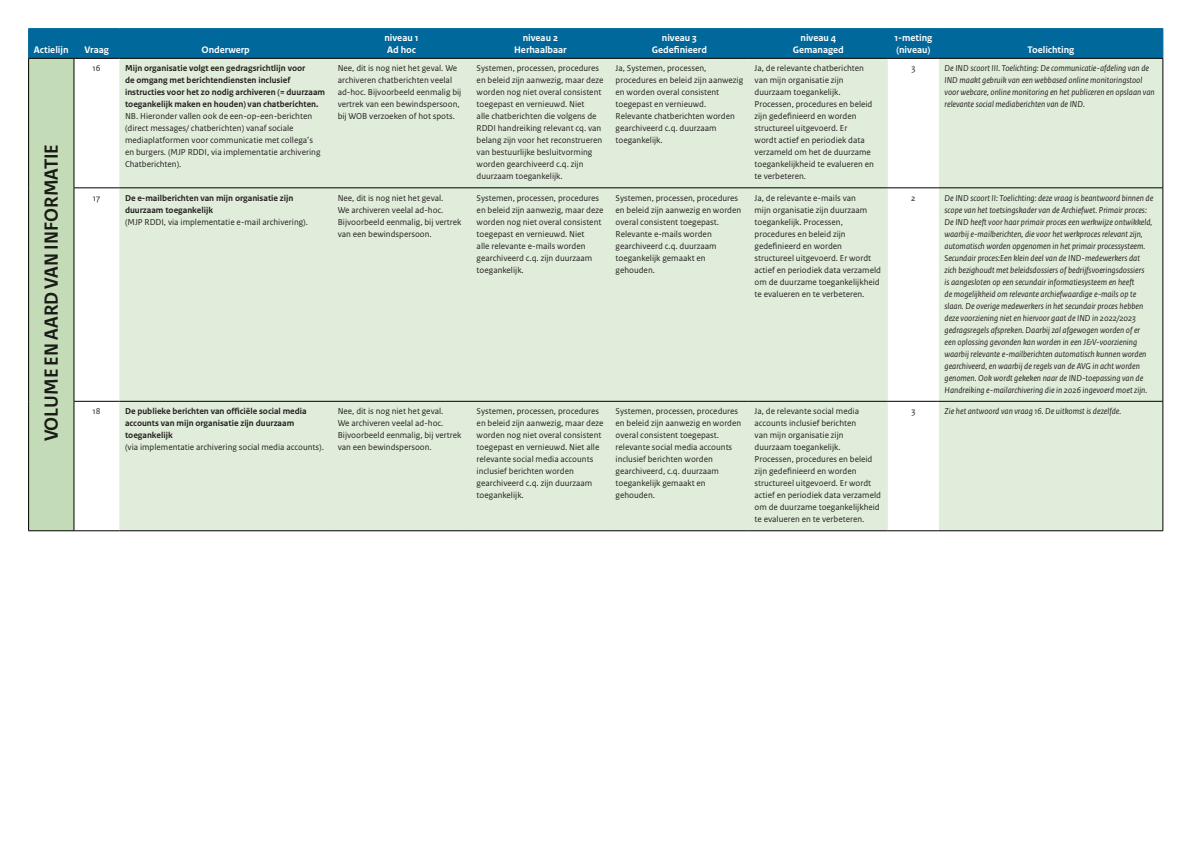
<style>
.page{position:relative;width:1191px;height:842px;background:#fff}
.page>*{position:absolute;margin:0;border:0;box-sizing:border-box;transform-origin:0 0}
.Actielijn{font:700 20px "Rijksoverheid Sans Heading";color:#231f20}
.t1{font:700 10px/12px "Rijksoverheid Sans Text";color:#fff;text-align:center}
.t2{font:9px/12px "Rijksoverheid Sans Text";color:#231f20}
.t3{font:italic 9px/12px "Rijksoverheid Sans Text";color:#231f20}
.t4{font:700 9px/12px "Rijksoverheid Sans Text";color:#231f20}
</style>
<div class="page">
<div style="left:29px;top:58px;width:45px;height:473px;background:#c3dbb6"></div>
<div style="left:119px;top:59px;width:1043px;height:471px;background:#e1eddb"></div>
<hr style="left:74px;top:401px;width:45px;height:1px;background:#000">
<hr style="left:119px;top:401px;width:213px;height:1px;background:#000">
<hr style="left:332px;top:401px;width:139px;height:1px;background:#000">
<hr style="left:471px;top:401px;width:139px;height:1px;background:#000">
<hr style="left:610px;top:401px;width:139px;height:1px;background:#000">
<hr style="left:749px;top:401px;width:138px;height:1px;background:#000">
<hr style="left:887px;top:401px;width:52px;height:1px;background:#000">
<hr style="left:939px;top:401px;width:224px;height:1px;background:#000">
<hr style="left:74px;top:530px;width:45px;height:1px;background:#000">
<hr style="left:119px;top:530px;width:213px;height:1px;background:#000">
<hr style="left:332px;top:530px;width:139px;height:1px;background:#000">
<hr style="left:471px;top:530px;width:139px;height:1px;background:#000">
<hr style="left:610px;top:530px;width:139px;height:1px;background:#000">
<hr style="left:749px;top:530px;width:138px;height:1px;background:#000">
<hr style="left:887px;top:530px;width:52px;height:1px;background:#000">
<hr style="left:939px;top:530px;width:224px;height:1px;background:#000">
<hr style="left:28px;top:58px;width:46px;height:1px;background:#000">
<hr style="left:74px;top:58px;width:45px;height:1px;background:#000">
<hr style="left:119px;top:58px;width:213px;height:1px;background:#000">
<hr style="left:332px;top:58px;width:139px;height:1px;background:#000">
<hr style="left:471px;top:58px;width:139px;height:1px;background:#000">
<hr style="left:610px;top:58px;width:139px;height:1px;background:#000">
<hr style="left:749px;top:58px;width:138px;height:1px;background:#000">
<hr style="left:887px;top:58px;width:52px;height:1px;background:#000">
<hr style="left:939px;top:58px;width:224px;height:1px;background:#000">
<hr style="left:1162px;top:59px;width:1px;height:129px;background:#000">
<hr style="left:74px;top:188px;width:45px;height:1px;background:#000">
<hr style="left:119px;top:188px;width:213px;height:1px;background:#000">
<hr style="left:332px;top:188px;width:139px;height:1px;background:#000">
<hr style="left:471px;top:188px;width:139px;height:1px;background:#000">
<hr style="left:610px;top:188px;width:139px;height:1px;background:#000">
<hr style="left:749px;top:188px;width:138px;height:1px;background:#000">
<hr style="left:887px;top:188px;width:52px;height:1px;background:#000">
<hr style="left:939px;top:188px;width:224px;height:1px;background:#000">
<hr style="left:1162px;top:188px;width:1px;height:213px;background:#000">
<hr style="left:1162px;top:402px;width:1px;height:128px;background:#000">
<hr style="left:28px;top:28px;width:46px;height:1px;background:#01689b">
<hr style="left:74px;top:28px;width:45px;height:1px;background:#01689b">
<hr style="left:119px;top:28px;width:213px;height:1px;background:#01689b">
<hr style="left:332px;top:28px;width:139px;height:1px;background:#01689b">
<hr style="left:471px;top:28px;width:139px;height:1px;background:#01689b">
<hr style="left:610px;top:28px;width:139px;height:1px;background:#01689b">
<hr style="left:749px;top:28px;width:138px;height:1px;background:#01689b">
<hr style="left:887px;top:28px;width:52px;height:1px;background:#01689b">
<hr style="left:939px;top:28px;width:224px;height:1px;background:#01689b">
<div style="left:28px;top:29px;width:1135px;height:29px;background:#01689b"></div>
<hr style="left:28px;top:59px;width:1px;height:129px;background:#000">
<hr style="left:74px;top:59px;width:1px;height:129px;background:#000">
<hr style="left:28px;top:188px;width:1px;height:213px;background:#000">
<hr style="left:74px;top:188px;width:1px;height:213px;background:#000">
<hr style="left:28px;top:401px;width:1px;height:129px;background:#000">
<hr style="left:74px;top:402px;width:1px;height:128px;background:#000">
<hr style="left:28px;top:530px;width:46px;height:1px;background:#000">
<p class="t1" style="left:34px;top:44px;width:36px">Actielijn</p>
<p class="t1" style="left:84px;top:44px;width:26px">Vraag</p>
<p class="t1" style="left:201px;top:44px;width:50px">Onderwerp</p>
<p class="t1" style="left:384px;top:32px;width:36px;text-align:left">niveau 1<br>Ad hoc</p>
<p class="t1" style="left:514px;top:32px;width:54px">niveau 2<br>Herhaalbaar</p>
<p class="t1" style="left:652px;top:32px;width:57px">niveau 3<br>Gedefinieerd</p>
<p class="t1" style="left:793px;top:32px;width:53px">niveau 4<br>Gemanaged</p>
<p class="t1" style="left:894px;top:32px;width:39px;text-align:left">1-meting (niveau)</p>
<p class="t1" style="left:1027px;top:44px;width:48px">Toelichting</p>
<h1 class="Actielijn" style="left:40px;top:441px;width:299px;rotate:-90deg">VOLUME EN AARD VAN INFORMATIE</h1>
<p class="t2" style="left:93px;top:63px;width:10px">16</p>
<p class="t4" style="left:125px;top:63px;width:202px">Mijn organisatie volgt een gedragsrichtlijn voor<br>de omgang met berichtendiensten inclusief instructies voor het zo nodig archiveren (= duurzaam toegankelijk maken en houden) van chatberichten.</p>
<p class="t2" style="left:125px;top:111px;width:197px">NB. Hieronder vallen ook de een-op-een-berichten (direct messages/ chatberichten) vanaf sociale mediaplatformen voor communicatie met collega’s en burgers. (MJP RDDI, via implementatie archivering Chatberichten).</p>
<p class="t2" style="left:338px;top:63px;width:125px">Nee, dit is nog niet het geval. We archiveren chatberichten veelal ad-hoc. Bijvoorbeeld eenmalig bij vertrek van een bewindspersoon, bij WOB verzoeken of hot spots.</p>
<p class="t2" style="left:476px;top:63px;width:128px">Systemen, processen, procedures en beleid zijn aanwezig, maar deze worden nog niet overal consistent toegepast en vernieuwd. Niet<br>alle chatberichten die volgens de<br>RDDI handreiking relevant cq. van belang zijn voor het reconstrueren van bestuurlijke besluitvorming worden gearchiveerd c.q. zijn duurzaam toegankelijk.</p>
<p class="t2" style="left:615px;top:63px;width:129px">Ja, Systemen, processen, procedures en beleid zijn aanwezig en worden overal consistent toegepast en vernieuwd.<br>Relevante chatberichten worden gearchiveerd c.q. duurzaam toegankelijk.</p>
<p class="t2" style="left:754px;top:63px;width:121px">Ja, de relevante chatberichten van mijn organisatie zijn duurzaam toegankelijk.<br>Processen, procedures en beleid zijn gedefinieerd en worden structureel uitgevoerd. Er<br>wordt actief en periodiek data verzameld om het de duurzame toegankelijkheid te evalueren en te verbeteren.</p>
<p class="t2" style="left:911px;top:63px;width:5px">3</p>
<p class="t3" style="left:944px;top:63px;width:212px">De IND scoort III. Toelichting: De communicatie-afdeling van de IND maakt gebruik van een webbased online monitoringstool voor webcare, online monitoring en het publiceren en opslaan van relevante social mediaberichten van de IND.</p>
<p class="t2" style="left:93px;top:192px;width:9px">17</p>
<p class="t4" style="left:125px;top:192px;width:170px">De e-mailberichten van mijn organisatie zijn duurzaam toegankelijk</p>
<p class="t2" style="left:125px;top:216px;width:184px">(MJP RDDI, via implementatie e-mail archivering).</p>
<p class="t2" style="left:338px;top:192px;width:125px">Nee, dit is nog niet het geval.<br>We archiveren veelal ad-hoc.<br>Bijvoorbeeld eenmalig, bij vertrek van een bewindspersoon.</p>
<p class="t2" style="left:476px;top:192px;width:128px">Systemen, processen, procedures en beleid zijn aanwezig, maar deze worden nog niet overal consistent toegepast en vernieuwd. Niet<br>alle relevante e-mails worden gearchiveerd c.q. zijn duurzaam toegankelijk.</p>
<p class="t2" style="left:615px;top:192px;width:127px">Systemen, processen, procedures en beleid zijn aanwezig en worden overal consistent toegepast.<br>Relevante e-mails worden gearchiveerd c.q. duurzaam toegankelijk gemaakt en gehouden.</p>
<p class="t2" style="left:754px;top:192px;width:128px">Ja, de relevante e-mails van<br>mijn organisatie zijn duurzaam toegankelijk. Processen, procedures en beleid zijn gedefinieerd en worden structureel uitgevoerd. Er wordt actief en periodiek data verzameld om de duurzame toegankelijkheid te evalueren en te verbeteren.</p>
<p class="t2" style="left:911px;top:192px;width:6px">2</p>
<p class="t3" style="left:944px;top:192px;width:210px">De IND scoort II: Toelichting: deze vraag is beantwoord binnen de scope van het toetsingskader van de Archiefwet. Primair proces:<br>De IND heeft voor haar primair proces een werkwijze ontwikkeld, waarbij e-mailberichten, die voor het werkproces relevant zijn, automatisch worden opgenomen in het primair processysteem.<br>Secundair proces:Een klein deel van de IND-medewerkers dat zich bezighoudt met beleidsdossiers of bedrijfsvoeringsdossiers<br>is aangesloten op een secundair informatiesysteem en heeft<br>de mogelijkheid om relevante archiefwaardige e-mails op te slaan. De overige medewerkers in het secundair proces hebben deze voorziening niet en hiervoor gaat de IND in 2022/2023 gedragsregels afspreken. Daarbij zal afgewogen worden of er een oplossing gevonden kan worden in een J&amp;V-voorziening waarbij relevante e-mailberichten automatisch kunnen worden gearchiveerd, en waarbij de regels van de AVG in acht worden genomen. Ook wordt gekeken naar de IND-toepassing van de Handreiking e-mailarchivering die in 2026 ingevoerd moet zijn.</p>
<p class="t2" style="left:93px;top:405px;width:10px">18</p>
<p class="t4" style="left:125px;top:405px;width:183px">De publieke berichten van officiële social media accounts van mijn organisatie zijn duurzaam toegankelijk</p>
<p class="t2" style="left:125px;top:441px;width:200px">(via implementatie archivering social media accounts).</p>
<p class="t2" style="left:338px;top:405px;width:125px">Nee, dit is nog niet het geval.<br>We archiveren veelal ad-hoc.<br>Bijvoorbeeld eenmalig, bij vertrek van een bewindspersoon.</p>
<p class="t2" style="left:476px;top:405px;width:128px">Systemen, processen, procedures en beleid zijn aanwezig, maar deze worden nog niet overal consistent toegepast en vernieuwd. Niet alle relevante social media accounts inclusief berichten worden gearchiveerd c.q. zijn duurzaam toegankelijk.</p>
<p class="t2" style="left:615px;top:405px;width:127px">Systemen, processen, procedures en beleid zijn aanwezig en worden overal consistent toegepast. relevante social media accounts inclusief berichten worden gearchiveerd, c.q. duurzaam toegankelijk gemaakt en gehouden.</p>
<p class="t2" style="left:754px;top:405px;width:128px">Ja, de relevante social media accounts inclusief berichten<br>van mijn organisatie zijn duurzaam toegankelijk.<br>Processen, procedures en beleid zijn gedefinieerd en worden structureel uitgevoerd. Er wordt actief en periodiek data verzameld om de duurzame toegankelijkheid te evalueren en te verbeteren.</p>
<p class="t2" style="left:911px;top:405px;width:5px">3</p>
<p class="t3" style="left:944px;top:405px;width:178px">Zie het antwoord van vraag 16. De uitkomst is dezelfde.</p>
</div>
